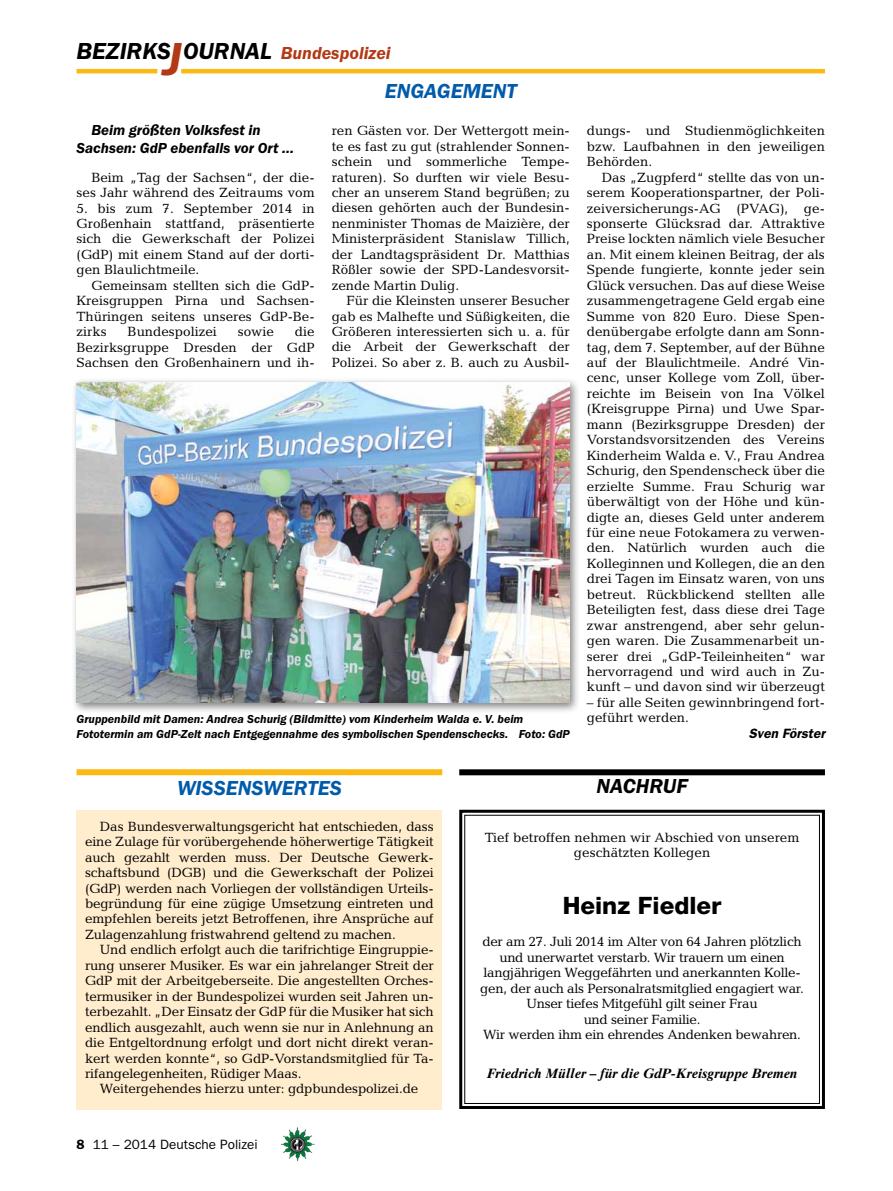
<style>
.page{position:relative;width:893px;height:1191px;background:#fff}
.page>*{position:absolute;margin:0;border:0;box-sizing:border-box;transform-origin:0 0}
.t1{font:italic 600 24px "Franklin Gothic Itc T";color:#000}
.t2{font:800 24px "Helvetica Neue";color:#000}
.t3{font:italic 600 21px "Franklin Gothic Itc T";color:#005baa}
.t4{font:italic 600 21px "Franklin Gothic Itc T";color:#000}
.t5{font:italic 600 15px/18px "Franklin Gothic Itc T";color:#000}
.t6{font:13.5px/15.5px "Candida";color:#000;text-align:justify}
.t7{font:13.5px/15.5px "Candida";letter-spacing:-.02em;color:#000;text-align:center}
.t8{font:italic 700 13.5px "Times Ten";color:#000}
.t9{font:13.5px "Franklin Gothic";color:#000}
.t10{font:italic 600 13.5px "Franklin Gothic";color:#000}
.t11{font:italic 600 12px/15.5px "Franklin Gothic Itc T";color:#000}
.s1{font-size:48px;color:#b33916}
.s2{font-size:18px;color:#b33916}
.s3{font-weight:600}
</style>
<div class="page">
<img style="left:281px;top:1128px;width:16px;height:24px">
<hr style="left:77px;top:69px;width:80px;height:4px;background:#fdb913">
<hr style="left:181px;top:69px;width:644px;height:4px;background:#fdb913">
<div style="left:459px;top:769px;width:366px;height:6px;background:#000"></div>
<svg style="left:459px;top:809px;width:366px;height:300px"></svg>
<div style="left:464px;top:814px;width:356px;height:290px;border:1px solid #000"></div>
<div style="left:77px;top:769px;width:365px;height:6px;background:#fdb913"></div>
<div style="left:77px;top:810px;width:365px;height:300px;background:#ffedce"></div>
<div style="left:71px;top:377px;width:510px;height:337px;background:#000;opacity:.5"></div>
<img style="left:77px;top:382px;width:493px;height:320px">
<h1 class="t1" style="left:77px;top:37px;width:316px">BEZIRKS<span class="s1">J</span>OURNAL <span class="s2">Bundespolizei</span></h1>
<h2 class="t3" style="left:385px;top:79px;width:133px">ENGAGEMENT</h2>
<p class="t5" style="left:77px;top:121px;width:219px;text-indent:15px">Beim größten Volksfest in<br>Sachsen: GdP ebenfalls vor Ort ...</p>
<p class="t6" style="left:77px;top:169px;width:240px;text-align:right">Beim „Tag der Sachsen“, der die&shy;ses Jahr während des Zeitraums vom</p>
<p class="t6" style="left:77px;top:200px;width:240px">5. bis zum 7. September 2014 in Großenhain stattfand, präsentierte sich die Gewerkschaft der Polizei (GdP) mit einem Stand auf der dorti&shy;gen Blaulichtmeile.</p>
<p class="t6" style="left:77px;top:277px;width:240px;text-indent:15px">Gemeinsam stellten sich die GdP-Kreisgruppen Pirna und Sachsen-Thüringen seitens unseres GdP-Be&shy;zirks</p>
<p class="t6" style="left:77px;top:324px;width:240px;text-indent:218px">die Bezirksgruppe Dresden der GdP Sachsen den Großenhainern und ih-</p>
<p class="t6" style="left:128px;top:324px;width:91px">Bundespolizei</p>
<p class="t6" style="left:238px;top:324px;width:38px">sowie</p>
<p class="t6" style="left:332px;top:123px;width:240px">ren Gästen vor. Der Wettergott mein&shy;te es fast zu gut (strahlender Sonnen&shy;schein und sommerliche Tempe&shy;raturen). So durften wir viele Besu&shy;cher an unserem Stand begrüßen; zu diesen gehörten auch der Bundesin&shy;nenminister Thomas de Maizière, der Ministerpräsident Stanislaw Tillich, der Landtagspräsident Dr. Matthias Rößler sowie der SPD-Landesvorsit&shy;zende Martin Dulig.</p>
<p class="t6" style="left:332px;top:293px;width:240px;text-indent:15px">Für die Kleinsten unserer Besucher gab es Malhefte und Süßigkeiten, die Größeren interessierten sich u. a. für die Arbeit der Gewerkschaft der Polizei. So aber z. B. auch zu Ausbil-</p>
<p class="t11" style="left:77px;top:710px;width:495px">Gruppenbild mit Damen: Andrea Schurig (Bildmitte) vom Kinderheim Walda e. V. beim<br>Fototermin am GdP-Zelt nach Entgegennahme des symbolischen Spendenschecks. Foto: GdP</p>
<p class="t6" style="left:587px;top:123px;width:240px">dungs- und Studienmöglichkeiten bzw. Laufbahnen in den jeweiligen Behörden.</p>
<p class="t6" style="left:587px;top:169px;width:240px;text-indent:15px">Das „Zugpferd“ stellte das von un&shy;serem Kooperationspartner, der Poli&shy;zeiversicherungs-AG (PVAG), ge&shy;sponserte Glücksrad dar. Attraktive Preise lockten nämlich viele Besucher an. Mit einem kleinen Beitrag, der als Spende fungierte, konnte jeder sein Glück versuchen. Das auf diese Weise zusammengetragene Geld ergab eine Summe von 820 Euro. Diese Spen&shy;denübergabe erfolgte dann am Sonn&shy;tag, dem 7. September, auf der Bühne auf der Blaulichtmeile. André Vin&shy;cenc, unser Kollege vom Zoll, über&shy;reichte im Beisein von Ina Völkel (Kreisgruppe Pirna) und Uwe Spar&shy;mann (Bezirksgruppe Dresden) der Vorstandsvorsitzenden des Vereins Kinderheim Walda e. V., Frau Andrea Schurig, den Spendenscheck über die erzielte Summe. Frau Schurig war überwältigt von der Höhe und kün&shy;digte an, dieses Geld unter anderem für eine neue Fotokamera zu verwen&shy;den. Natürlich wurden auch die Kolleginnen und Kollegen, die an den drei Tagen im Einsatz waren, von uns betreut. Rückblickend stellten alle Beteiligten fest, dass diese drei Tage zwar anstrengend, aber sehr gelun&shy;gen waren. Die Zusammenarbeit un&shy;serer drei „GdP-Teileinheiten“ war hervorragend und wird auch in Zu&shy;kunft – und davon sind wir überzeugt</p>
<p class="t6" style="left:587px;top:694px;width:240px">– für alle Seiten gewinnbringend fort&shy;geführt werden.</p>
<p class="t10" style="left:749px;top:725px;width:78px">Sven Förster</p>
<h2 class="t3" style="left:177px;top:776px;width:14px">wissenswertes</h2>
<p class="t6" style="left:85px;top:818px;width:350px;text-indent:15px">Das Bundesverwaltungsgericht hat entschieden, dass eine Zulage für vorübergehende höherwertige Tätigkeit auch gezahlt werden muss. Der Deutsche Gewerk&shy;schaftsbund (DGB) und die Gewerkschaft der Polizei (GdP) werden nach Vorliegen der vollständigen Urteils&shy;begründung für eine zügige Umsetzung eintreten und empfehlen bereits jetzt Betroffenen, ihre Ansprüche auf Zulagenzahlung fristwahrend geltend zu machen.</p>
<p class="t6" style="left:85px;top:942px;width:350px;text-indent:15px">Und endlich erfolgt auch die tarifrichtige Eingruppie&shy;rung unserer Musiker. Es war ein jahrelanger Streit der GdP mit der Arbeitgeberseite. Die angestellten Orches&shy;termusiker in der Bundespolizei wurden seit Jahren un&shy;terbezahlt. „Der Einsatz der GdP für die Musiker hat sich endlich ausgezahlt, auch wenn sie nur in Anlehnung an die Entgeltordnung erfolgt und dort nicht direkt veran&shy;kert werden konnte“, so GdP-Vorstandsmitglied für Ta&shy;rifangelegenheiten, Rüdiger Maas.</p>
<p class="t6" style="left:100px;top:1081px;width:320px">Weitergehendes hierzu unter: gdpbundespolizei.de</p>
<p class="t9" style="left:77px;top:1136px;width:183px"><span class="s3">8</span> 11 – 2014 Deutsche Polizei</p>
<h2 class="t4" style="left:597px;top:773px;width:15px">nachruf</h2>
<p class="t6" style="left:485px;top:829px;width:316px;text-align:center">Tief betroffen nehmen wir Abschied von unserem geschätzten Kollegen</p>
<h1 class="t2" style="left:563px;top:891px;width:160px">Heinz Fiedler</h1>
<p class="t7" style="left:480px;top:934px;width:325px">der am 27. Juli 2014 im Alter von 64 Jahren plötzlich und unerwartet verstarb. Wir trauern um einen langjährigen Weggefährten und anerkannten Kolle&shy;gen, der auch als Personalratsmitglied engagiert war.<br>Unser tiefes Mitgefühl gilt seiner Frau<br>und seiner Familie.<br>Wir werden ihm ein ehrendes Andenken bewahren.</p>
<p class="t8" style="left:487px;top:1065px;width:312px">Friedrich Müller – für die GdP-Kreisgruppe Bremen</p>
</div>
